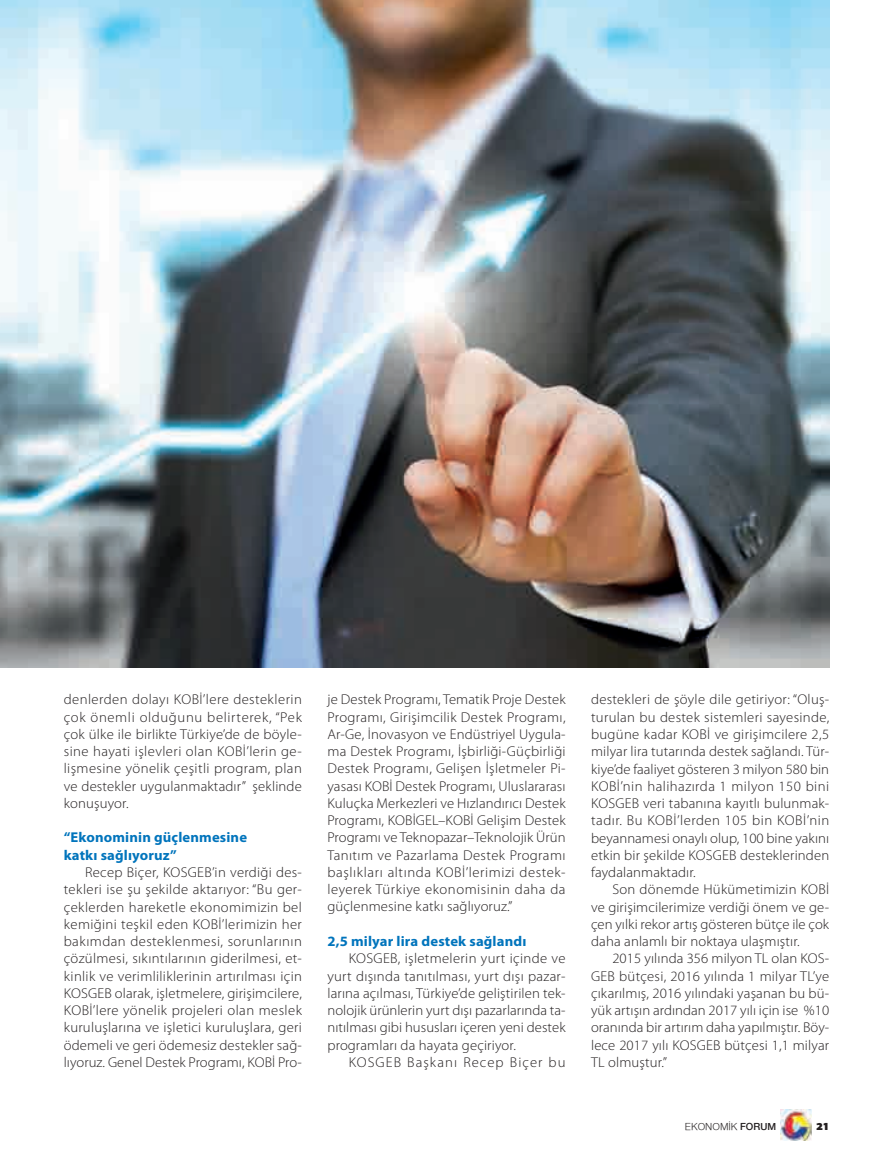
<style>
.page{position:relative;width:893px;height:1170px;background:#fff}
.page>*{position:absolute;margin:0;border:0;box-sizing:border-box;transform-origin:0 0}
.t1{font:300 14.25px/17.2px "Myriad Pro";letter-spacing:.01em;color:#231f20;text-align:justify}
.t2{font:700 14.25px/17.4px "Myriad Pro";letter-spacing:.01em;color:#0074bc}
.t3{font:300 14.25px "Myriad Pro";letter-spacing:.07em;color:#231f20}
.t4{font:10.5px "Nimbus Sans Novus";color:#231f20}
.t5{font:900 10.5px "PF Agora Sans Pro";color:#231f20}
.s1{font-weight:600}
</style>
<div class="page">
<img style="left:780px;top:1109px;width:31px;height:31px">
<img style="left:0;top:0;width:829px;height:668px">
<p class="t1" style="left:64px;top:692px;width:240px">denlerden dolayı KOBİ’lere desteklerin çok önemli olduğunu belirterek, “Pek çok ülke ile birlikte Türkiye’de de böyle&shy;sine hayati işlevleri olan KOBİ’lerin ge&shy;lişmesine yönelik çeşitli program, plan ve destekler uygulanmaktadır” şeklinde konuşuyor.</p>
<p class="t2" style="left:64px;top:830px;width:185px">“Ekonominin güçlenmesine katkı sağlıyoruz”</p>
<p class="t1" style="left:64px;top:864px;width:240px;text-indent:21px">Recep Biçer, KOSGEB’in verdiği des&shy;tekleri ise şu şekilde aktarıyor: “Bu ger&shy;çeklerden hareketle ekonomimizin bel kemiğini teşkil eden KOBİ’lerimizin her bakımdan desteklenmesi, sorunlarının çözülmesi, sıkıntılarının giderilmesi, et&shy;kinlik ve verimliliklerinin artırılması için KOSGEB olarak, işletmelere, girişimcilere, KOBİ’lere yönelik projeleri olan meslek kuruluşlarına ve işletici kuruluşlara, geri ödemeli ve geri ödemesiz destekler sağ&shy;lıyoruz. Genel Destek Programı, KOBİ Pro-</p>
<p class="t1" style="left:327px;top:692px;width:240px">je Destek Programı, Tematik Proje Destek Programı, Girişimcilik Destek Programı, Ar-Ge, İnovasyon ve Endüstriyel Uygula&shy;ma Destek Programı, İşbirliği-Güçbirliği Destek Programı, Gelişen İşletmeler Pi&shy;yasası KOBİ Destek Programı, Uluslararası Kuluçka Merkezleri ve Hızlandırıcı Destek Programı, KOBİGEL–KOBİ Gelişim Destek Programı ve Teknopazar–Teknolojik Ürün Tanıtım ve Pazarlama Destek Programı başlıkları altında KOBİ’lerimizi destek&shy;leyerek Türkiye ekonomisinin daha da güçlenmesine katkı sağlıyoruz.”</p>
<p class="t2" style="left:327px;top:933px;width:200px">2,5 milyar lira destek sağlandı</p>
<p class="t1" style="left:327px;top:950px;width:240px;text-indent:21px">KOSGEB, işletmelerin yurt içinde ve yurt dışında tanıtılması, yurt dışı pazar&shy;larına açılması, Türkiye’de geliştirilen tek&shy;nolojik ürünlerin yurt dışı pazarlarında ta&shy;nıtılması gibi hususları içeren yeni destek programları da hayata geçiriyor.</p>
<p class="t3" style="left:349px;top:1056px;width:218px">KOSGEB Başkanı Recep Biçer bu</p>
<p class="t1" style="left:591px;top:692px;width:240px">destekleri de şöyle dile getiriyor: “Oluş&shy;turulan bu destek sistemleri sayesinde, bugüne kadar KOBİ ve girişimcilere 2,5 milyar lira tutarında destek sağlandı. Tür&shy;kiye’de faaliyet gösteren 3 milyon 580 bin KOBİ’nin halihazırda 1 milyon 150 bini KOSGEB veri tabanına kayıtlı bulunmak&shy;tadır. Bu KOBİ’lerden 105 bin KOBİ’nin beyannamesi onaylı olup, 100 bine yakını etkin bir şekilde KOSGEB desteklerinden faydalanmaktadır.</p>
<p class="t1" style="left:591px;top:881px;width:240px;text-indent:21px">Son dönemde Hükümetimizin KOBİ ve girişimcilerimize verdiği önem ve ge&shy;çen yılki rekor artış gösteren bütçe ile çok daha anlamlı bir noktaya ulaşmıştır.</p>
<p class="t1" style="left:591px;top:950px;width:240px;text-indent:21px">2015 yılında 356 milyon TL olan KOS-GEB bütçesi, 2016 yılında 1 milyar TL’ye çıkarılmış, 2016 yılındaki yaşanan bu bü&shy;yük artışın ardından 2017 yılı için ise %10 oranında bir artırım daha yapılmıştır. Böy&shy;lece 2017 yılı KOSGEB bütçesi 1,1 milyar TL olmuştur.”</p>
<p class="t4" style="left:685px;top:1120px;width:93px">EKONOMİK <span class="s1">FORUM</span></p>
<p class="t5" style="left:816px;top:1122px;width:15px">21</p>
</div>
